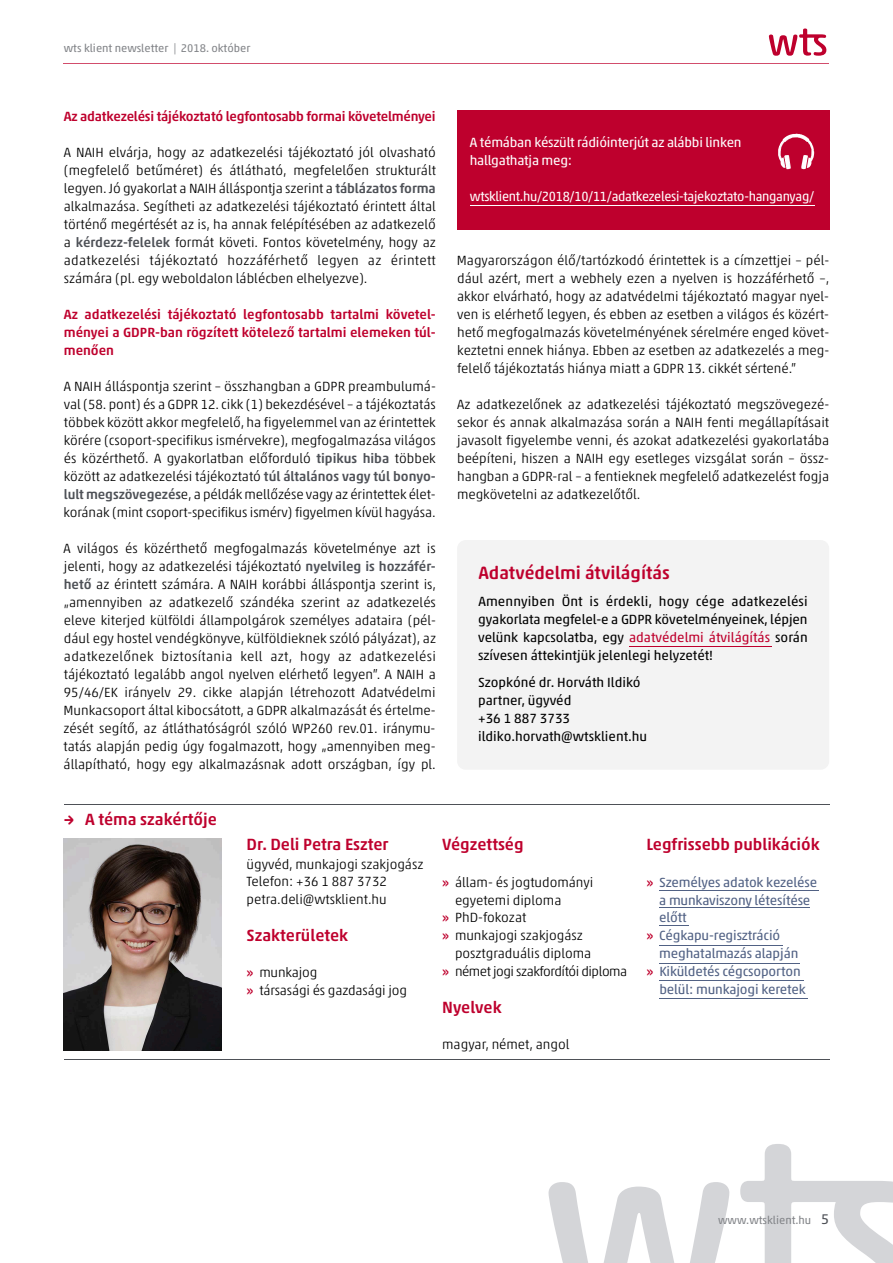
<style>
.page{position:relative;width:893px;height:1263px;background:#fff}
.page>*{position:absolute;margin:0;border:0;box-sizing:border-box;transform-origin:0 0}
.t1{font:500 18px "Akko Rounded Pro";color:#be002d}
.t2{font:500 16.5px "Akko Pro";color:#be002d}
.t3{font:300 13.5px/18px "Akko Pro";color:#000;text-align:justify}
.t4{font:13.5px/18px "Akko Pro";color:#000;text-align:justify}
.t5{font:500 13.5px/18px "Akko Pro";letter-spacing:-.015em;color:#be002d;text-align:justify}
.t6{font:13.5px "Akko Pro";letter-spacing:-.01em;color:#516184}
.t7{font:13.5px "Akko Pro";letter-spacing:-.02em;color:#fff;scale:.95 1}
.t8{font:13.5px/18px "Akko Pro";letter-spacing:-.02em;color:#fff}
.t9{font:300 13.5px "Akko Pro";letter-spacing:-.035em;color:#000}
.t10{font:11.25px "Akko Pro";color:#838589}
.s1{font-weight:500;color:#4e5157}
.s2{font-family:"Akko Rounded Pro"}
.s3{color:#be002d}
.s4{font-weight:500;color:#be002d}
.s5{font-size:14.25px;color:#4e5157}
</style>
<div class="page">
<svg style="left:769px;top:29px;width:57px;height:27px"></svg>
<hr style="left:64px;top:64px;width:765px;height:1px;background:#d24d6c">
<svg style="left:549px;top:1182px;width:180px;height:81px"></svg>
<svg style="left:740px;top:1144px;width:153px;height:119px"></svg>
<div style="left:457px;top:540px;width:372px;height:230px;background:#f3f3f3;border-radius:9px"></div>
<hr style="left:629px;top:646px;width:143px;height:1px;background:#be002d">
<div style="left:457px;top:111px;width:372px;height:119px;background:#be002d"></div>
<img style="left:778px;top:134px;width:30px;height:34px">
<hr style="left:470px;top:205px;width:344px;height:1px;background:#fff">
<img style="left:64px;top:838px;width:157px;height:213px">
<hr style="left:64px;top:804px;width:765px;height:1px;background:#4e5157">
<hr style="left:64px;top:1059px;width:765px;height:1px;background:#4e5157">
<hr style="left:659px;top:945px;width:123px;height:1px;background:#516184">
<hr style="left:659px;top:963px;width:140px;height:1px;background:#516184">
<hr style="left:659px;top:980px;width:145px;height:1px;background:#516184">
<hr style="left:659px;top:998px;width:149px;height:1px;background:#516184">
<hr style="left:659px;top:890px;width:160px;height:1px;background:#516184">
<hr style="left:659px;top:907px;width:151px;height:1px;background:#516184">
<hr style="left:659px;top:925px;width:30px;height:1px;background:#516184">
<p class="t10" style="left:64px;top:42px;width:188px">wts klient newsletter | 2018. október</p>
<p class="t5" style="left:64px;top:107px;width:373px">Az adatkezelési tájékoztató legfontosabb formai követelményei</p>
<p class="t3" style="left:64px;top:143px;width:374px">A NAIH elvárja, hogy az adatkezelési tájékoztató jól olvasható (megfelelő betűméret) és átlátható, megfelelően strukturált legyen. Jó gyakorlat a NAIH álláspontja szerint a <span class="s1">táblázatos forma </span>alkalmazása. Segítheti az adatkezelési tájékoztató érintett által történő megértését az is, ha annak felépítésében az adatkezelő a <span class="s1">kérdezz-felelek</span> formát követi. Fontos követelmény, hogy az adatkezelési tájékoztató hozzáférhető legyen az érintett számára (pl. egy weboldalon láblécben elhelyezve).</p>
<p class="t5" style="left:64px;top:305px;width:374px">Az adatkezelési tájékoztató legfontosabb tartalmi követel&shy;ményei a GDPR-ban rögzített kötelező tartalmi elemeken túl&shy;menően</p>
<p class="t3" style="left:64px;top:377px;width:374px">A NAIH álláspontja szerint – összhangban a GDPR preambulumá&shy;val (58. pont) és a GDPR 12. cikk (1) bekezdésével – a tájékoztatás többek között akkor megfelelő, ha figyelemmel van az érintettek körére (csoport-specifikus ismérvekre), megfogalmazása világos és közérthető. A gyakorlatban előforduló <span class="s1">tipikus hiba</span> többek között az adatkezelési tájékoztató <span class="s1">túl általános vagy túl bonyo&shy;lult megszövegezés</span>e, a példák mellőzése vagy az érintettek élet&shy;korának (mint csoport-specifikus ismérv) figyelmen kívül hagyása.</p>
<p class="t3" style="left:64px;top:539px;width:374px">A világos és közérthető megfogalmazás követelménye azt is jelenti, hogy az adatkezelési tájékoztató <span class="s1">nyelvileg is hozzáfér&shy;hető</span> az érintett számára. A NAIH korábbi álláspontja szerint is, „amennyiben az adatkezelő szándéka szerint az adatkezelés eleve kiterjed külföldi állampolgárok személyes adataira (pél&shy;dául egy hostel vendégkönyve, külföldieknek szóló pályázat), az adatkezelőnek biztosítania kell azt, hogy az adatkezelési tájékoztató legalább angol nyelven elérhető legyen”. A NAIH a 95/46/EK irányelv 29. cikke alapján létrehozott Adatvédelmi Munkacsoport által kibocsátott, a GDPR alkalmazását és értelme&shy;zését segítő, az átláthatóságról szóló WP260 rev.01. iránymu&shy;tatás alapján pedig úgy fogalmazott, hogy „amennyiben meg&shy;állapítható, hogy egy alkalmazásnak adott országban, így pl.</p>
<p class="t2" style="left:64px;top:809px;width:155px"><span class="s2">→</span> A téma szakértője</p>
<p class="t8" style="left:470px;top:133px;width:273px">A témában készült rádióinterjút az alábbi linken hallgathatja meg:</p>
<p class="t7" style="left:470px;top:188px;width:364px">wtsklient.hu/2018/10/11/adatkezelesi-tajekoztato-hanganyag/</p>
<p class="t3" style="left:457px;top:251px;width:374px">Magyarországon élő/tartózkodó érintettek is a címzettjei – pél&shy;dául azért, mert a webhely ezen a nyelven is hozzáférhető –, akkor elvárható, hogy az adatvédelmi tájékoztató magyar nyel&shy;ven is elérhető legyen, és ebben az esetben a világos és közért&shy;hető megfogalmazás követelményének sérelmére enged követ&shy;keztetni ennek hiánya. Ebben az esetben az adatkezelés a meg&shy;felelő tájékoztatás hiánya miatt a GDPR 13. cikkét sértené.”</p>
<p class="t3" style="left:457px;top:395px;width:374px">Az adatkezelőnek az adatkezelési tájékoztató megszövegezé&shy;sekor és annak alkalmazása során a NAIH fenti megállapításait javasolt figyelembe venni, és azokat adatkezelési gyakorlatába beépíteni, hiszen a NAIH egy esetleges vizsgálat során – össz&shy;hangban a GDPR-ral – a fentieknek megfelelő adatkezelést fogja megkövetelni az adatkezelőtől.</p>
<h1 class="t1" style="left:478px;top:561px;width:193px">Adatvédelmi átvilágítás</h1>
<p class="t4" style="left:478px;top:592px;width:331px">Amennyiben Önt is érdekli, hogy cége adatkezelési gyakorlata megfelel-e a GDPR követelményeinek, lépjen velünk kapcsolatba, egy <span class="s3">adatvédelmi átvilágítás</span> során szívesen áttekintjük jelenlegi helyzetét!</p>
<p class="t4" style="left:478px;top:673px;width:171px;text-align:left">Szopkóné dr. Horváth Ildikó partner, ügyvéd<br>+36 1 887 3733 ildiko.horvath@wtsklient.hu</p>
<p class="t2" style="left:247px;top:835px;width:143px">Dr. Deli Petra Eszter</p>
<p class="t3" style="left:247px;top:855px;width:178px;text-align:left">ügyvéd, munkajogi szakjogász<br>Telefon: +36 1 887 3732 petra.deli@wtsklient.hu</p>
<p class="t2" style="left:247px;top:925px;width:103px">Szakterületek</p>
<p class="t3" style="left:247px;top:963px;width:162px"><span class="s4">»</span> munkajog<br><span class="s4">»</span> társasági és gazdasági jog</p>
<p class="t2" style="left:442px;top:835px;width:83px">Végzettség</p>
<p class="t3" style="left:442px;top:873px;width:153px"><span class="s4">»</span> állam- és jogtudományi</p>
<p class="t3" style="left:455px;top:891px;width:108px">egyetemi diploma</p>
<p class="t3" style="left:442px;top:909px;width:86px"><span class="s4">»</span> PhD-fokozat</p>
<p class="t3" style="left:442px;top:927px;width:142px"><span class="s4">»</span> munkajogi szakjogász</p>
<p class="t3" style="left:455px;top:944px;width:138px">posztgraduális diploma</p>
<p class="t9" style="left:442px;top:963px;width:187px"><span class="s4">»</span> német jogi szakfordítói diploma</p>
<p class="t2" style="left:442px;top:997px;width:61px">Nyelvek</p>
<p class="t3" style="left:442px;top:1035px;width:129px">magyar, német, angol</p>
<p class="t2" style="left:646px;top:835px;width:175px">Legfrissebb publikációk</p>
<p class="t6" style="left:646px;top:873px;width:172px"><span class="s4">»</span> Személyes adatok kezelése</p>
<p class="t6" style="left:659px;top:891px;width:153px">a munkaviszony létesítése</p>
<p class="t6" style="left:659px;top:909px;width:29px">előtt</p>
<p class="t6" style="left:646px;top:927px;width:135px"><span class="s4">»</span> Cégkapu-regisztráció</p>
<p class="t6" style="left:659px;top:945px;width:141px">meghatalmazás alapján</p>
<p class="t6" style="left:647px;top:963px;width:156px"><span class="s4">»</span> Kiküldetés cégcsoporton</p>
<p class="t6" style="left:659px;top:981px;width:148px">belül: munkajogi keretek</p>
<p class="t10" style="left:718px;top:1213px;width:113px">www.wtsklient.hu <span class="s5">5</span></p>
</div>
